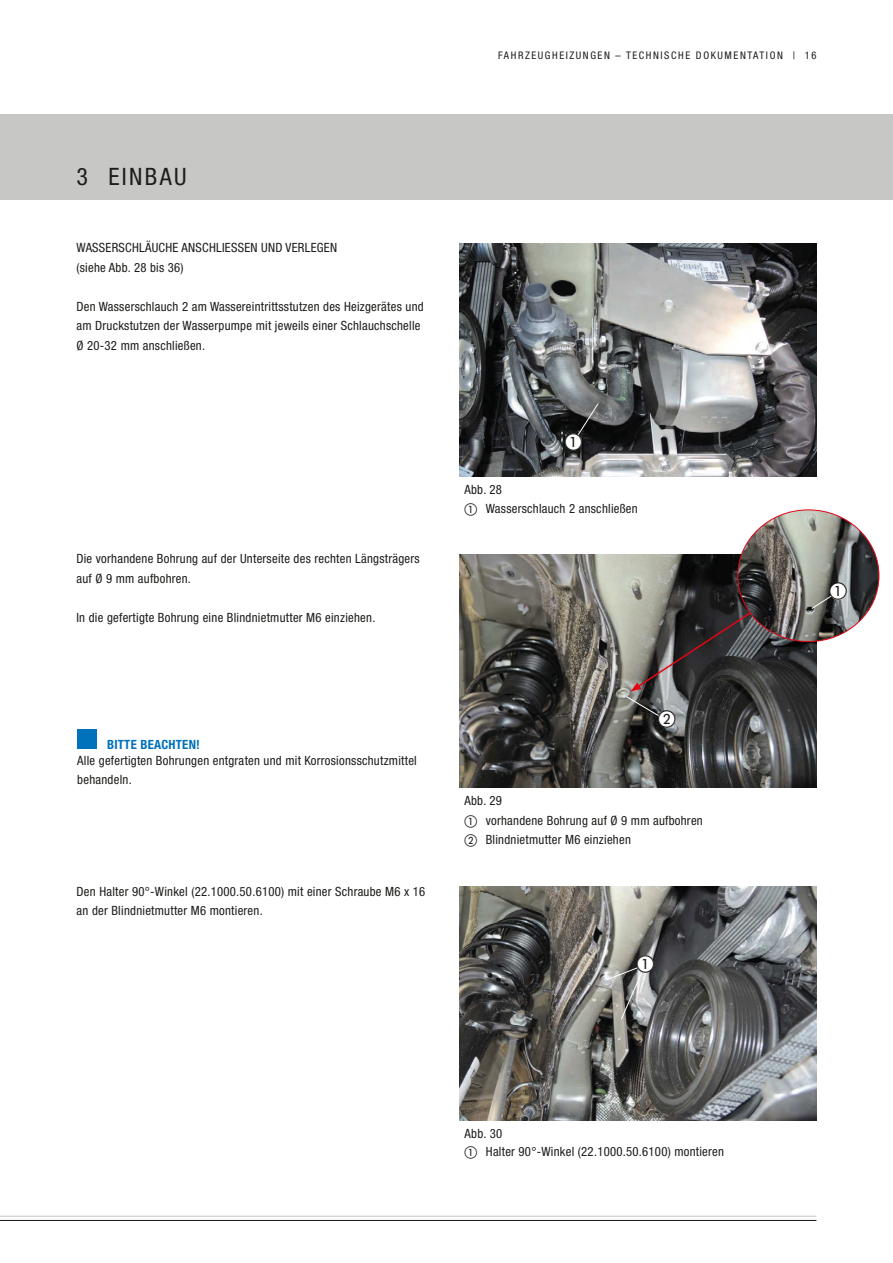
<style>
.page{position:relative;width:893px;height:1263px;background:#fff}
.page>*{position:absolute;margin:0;border:0;box-sizing:border-box;transform-origin:0 0}
.Überschrift_für_IVZ{font:condensed 24px "Helvetica Neue LT";letter-spacing:.1em;color:#1d1d1b}
.t1{font:18px "European Pi One";color:#1d1d1b}
.t2{font:condensed 12.75px/19.5px "Helvetica Neue LTW1 G";letter-spacing:.02em;color:#1d1d1b}
.t3{font:condensed 12.75px/19.5px "Helvetica Neue LT";letter-spacing:.02em;color:#1d1d1b}
.Bitte_beachten_8_5pt{font:700 condensed 12.75px "Helvetica Neue LT";letter-spacing:.02em;color:#0071bb}
.t4{font:condensed 10.5px "Helvetica Neue LT";letter-spacing:.15em;color:#1d1d1b}
.s1{font-family:"Helvetica Neue LT"}
.s2{font-family:"Helvetica Neue LTW1 G"}
.s3{font-family:"European Pi One";font-stretch:normal}
</style>
<div class="page">
<div style="left:0;top:115px;width:893px;height:85px;background:#c7c7c6"></div>
<hr style="left:0;top:1216px;width:816px;height:1px;background:#c7c7c6">
<hr style="left:0;top:1220px;width:816px;height:1px;background:#1d1d1b">
<img style="left:459px;top:243px;width:358px;height:233px">
<svg style="left:573px;top:403px;width:26px;height:40px"></svg>
<div style="left:565px;top:433px;width:17px;height:17px;background:#fff;border-radius:50%"></div>
<img style="left:459px;top:554px;width:358px;height:234px">
<img style="left:738px;top:510px;width:141px;height:131px">
<svg style="left:811px;top:590px;width:28px;height:19px"></svg>
<div style="left:830px;top:583px;width:17px;height:17px;background:#fff;border-radius:50%"></div>
<svg style="left:625px;top:611px;width:127px;height:109px;background:#524f4e"></svg>
<div style="left:658px;top:711px;width:17px;height:17px;background:#fff;border-radius:50%"></div>
<div style="left:77px;top:729px;width:20px;height:20px;background:#0071bb"></div>
<img style="left:460px;top:887px;width:357px;height:233px">
<svg style="left:606px;top:963px;width:42px;height:57px;background:#949491"></svg>
<div style="left:637px;top:955px;width:17px;height:17px;background:#fff;border-radius:50%"></div>
<p class="t4" style="left:498px;top:50px;width:320px">FAHRZEUGHEIZUNGEN – TECHNISCHE DOKUMENTATION | 16</p>
<p class="Überschrift_für_IVZ" style="left:77px;top:162px;width:112px">3 EINBAU</p>
<p class="t2" style="left:76px;top:238px;width:262px">WASSERSCHLÄUCHE ANSCHLIESSEN UND VERLEGEN</p>
<p class="t2" style="left:76px;top:257px;width:109px">(siehe Abb. 28 bis 36)</p>
<p class="t2" style="left:76px;top:296px;width:349px">Den Wasserschlauch 2 am Wassereintrittsstutzen des Heizgerätes und am Druckstutzen der Wasserpumpe mit jeweils einer Schlauchschelle<br><span class="s1">Ø 20-32 mm</span> anschließen.</p>
<p class="t2" style="left:76px;top:549px;width:345px">Die vorhandene Bohrung auf der Unterseite des rechten Längsträgers</p>
<p class="t3" style="left:76px;top:569px;width:116px"><span class="s2">auf</span> Ø 9 mm aufbohren.</p>
<p class="t3" style="left:76px;top:608px;width:300px">In die gefertigte Bohrung eine Blindnietmutter M6 einziehen.</p>
<p class="Bitte_beachten_8_5pt" style="left:107px;top:737px;width:94px">BITTE BEACHTEN!</p>
<p class="t3" style="left:77px;top:750px;width:341px">Alle gefertigten Bohrungen entgraten und mit Korrosionsschutzmittel behandeln.</p>
<p class="t2" style="left:77px;top:881px;width:350px">Den Halter 90°-Winkel (22.1000.50.6100) mit einer Schraube M6 x 16 an der Blindnietmutter M6 montieren.</p>
<p class="t1" style="left:564px;top:432px;width:19px">A</p>
<p class="t2" style="left:464px;top:480px;width:39px">Abb. 28</p>
<p class="t2" style="left:464px;top:498px;width:175px"><span class="s3">A</span> Wasserschlauch 2 anschließen</p>
<p class="t1" style="left:658px;top:709px;width:19px">B</p>
<p class="t2" style="left:464px;top:791px;width:39px">Abb. 29</p>
<p class="t2" style="left:464px;top:811px;width:240px"><span class="s3">A</span> vorhandene Bohrung auf <span class="s1">Ø 9 mm aufbohren</span></p>
<p class="t3" style="left:464px;top:830px;width:168px"><span class="s3">B</span> Blindnietmutter M6 einziehen</p>
<p class="t1" style="left:636px;top:954px;width:19px">A</p>
<p class="t1" style="left:829px;top:582px;width:19px">A</p>
<p class="t2" style="left:465px;top:1123px;width:39px">Abb. 30</p>
<p class="t2" style="left:465px;top:1142px;width:261px"><span class="s3">A</span> Halter 90°-Winkel (22.1000.50.6100) montieren</p>
</div>
